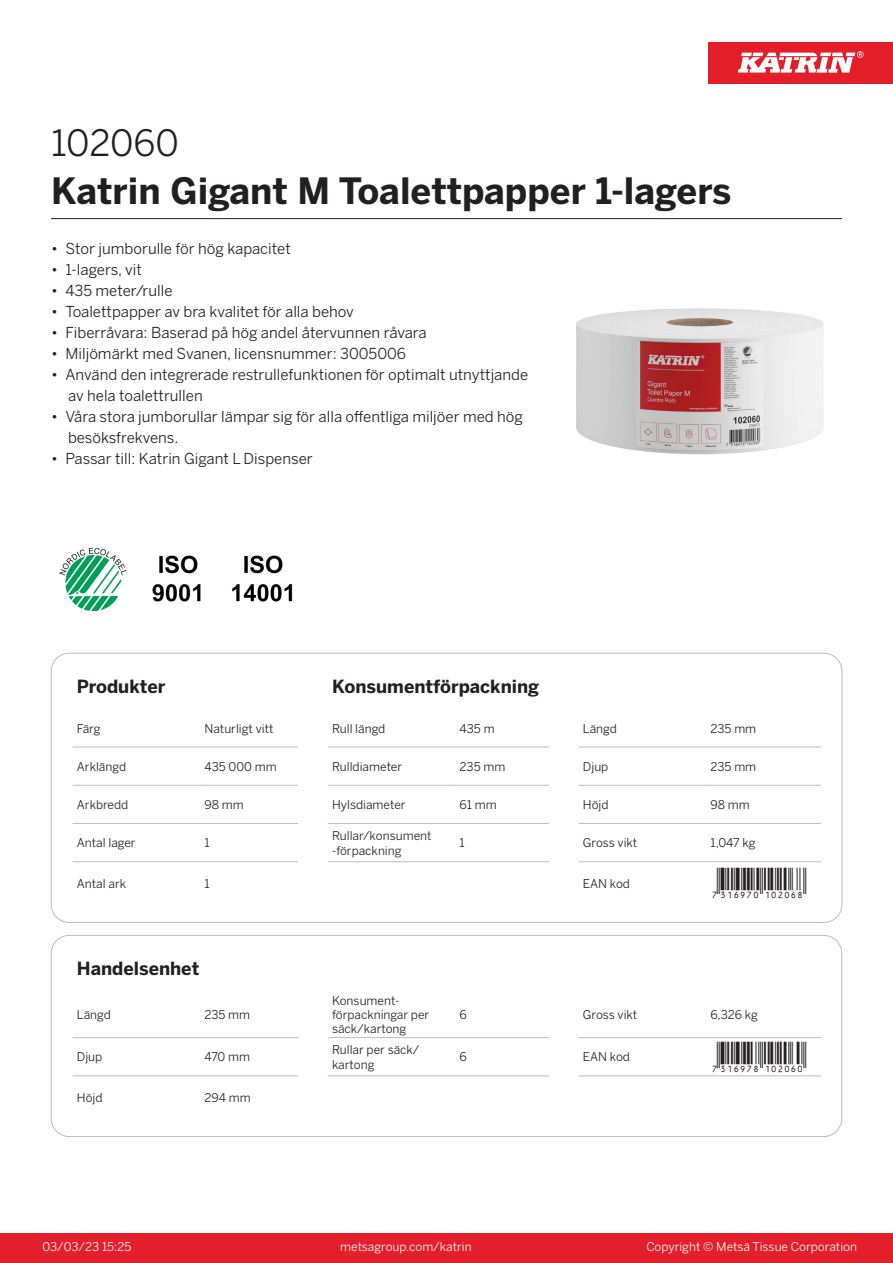
<style>
.page{position:relative;width:893px;height:1263px;background:#fff}
.page>*{position:absolute;margin:0;border:0;box-sizing:border-box;transform-origin:0 0}
.Product_Name{font:700 36px "Benton Sans";color:#231f20}
.External_material_co{font:36px "Benton Sans";letter-spacing:-.01em;color:#231f20}
.T_EAN{font:30px "Viisas EAN Matala";color:#231f20}
.T_TableHeader{font:700 18px "Benton Sans";color:#231f20}
.MarketingBullets{font:15px/21px "Benton Sans";color:#231f20}
.T_TableBody{font:12px/14.4px "Benton Sans";color:#231f20}
.t1{font:12px "Benton Sans";color:#fff}
</style>
<div class="page">
<div style="left:0;top:1233px;width:893px;height:30px;background:#e41e2b"></div>
<div style="left:708px;top:43px;width:185px;height:41px;background:#e31e28"></div>
<svg style="left:738px;top:51px;width:126px;height:22px"></svg>
<hr style="left:73px;top:747px;width:127px;height:1px;background:#bcbdc0">
<hr style="left:200px;top:747px;width:98px;height:1px;background:#bcbdc0">
<hr style="left:328px;top:747px;width:127px;height:1px;background:#bcbdc0">
<hr style="left:455px;top:747px;width:94px;height:1px;background:#bcbdc0">
<hr style="left:579px;top:747px;width:127px;height:1px;background:#bcbdc0">
<hr style="left:706px;top:747px;width:115px;height:1px;background:#bcbdc0">
<hr style="left:73px;top:785px;width:127px;height:1px;background:#bcbdc0">
<hr style="left:200px;top:785px;width:98px;height:1px;background:#bcbdc0">
<hr style="left:328px;top:785px;width:127px;height:1px;background:#bcbdc0">
<hr style="left:455px;top:785px;width:94px;height:1px;background:#bcbdc0">
<hr style="left:579px;top:785px;width:127px;height:1px;background:#bcbdc0">
<hr style="left:706px;top:785px;width:115px;height:1px;background:#bcbdc0">
<hr style="left:73px;top:823px;width:127px;height:1px;background:#bcbdc0">
<hr style="left:200px;top:823px;width:98px;height:1px;background:#bcbdc0">
<hr style="left:328px;top:823px;width:127px;height:1px;background:#bcbdc0">
<hr style="left:455px;top:823px;width:94px;height:1px;background:#bcbdc0">
<hr style="left:579px;top:823px;width:127px;height:1px;background:#bcbdc0">
<hr style="left:706px;top:823px;width:115px;height:1px;background:#bcbdc0">
<hr style="left:73px;top:861px;width:127px;height:1px;background:#bcbdc0">
<hr style="left:200px;top:861px;width:98px;height:1px;background:#bcbdc0">
<hr style="left:328px;top:861px;width:127px;height:1px;background:#bcbdc0">
<hr style="left:455px;top:861px;width:94px;height:1px;background:#bcbdc0">
<hr style="left:579px;top:861px;width:127px;height:1px;background:#bcbdc0">
<hr style="left:706px;top:861px;width:115px;height:1px;background:#bcbdc0">
<hr style="left:73px;top:1037px;width:127px;height:1px;background:#bcbdc0">
<hr style="left:200px;top:1037px;width:98px;height:1px;background:#bcbdc0">
<hr style="left:328px;top:1037px;width:127px;height:1px;background:#bcbdc0">
<hr style="left:455px;top:1037px;width:94px;height:1px;background:#bcbdc0">
<hr style="left:579px;top:1037px;width:127px;height:1px;background:#bcbdc0">
<hr style="left:706px;top:1037px;width:115px;height:1px;background:#bcbdc0">
<hr style="left:73px;top:1075px;width:127px;height:1px;background:#bcbdc0">
<hr style="left:200px;top:1075px;width:98px;height:1px;background:#bcbdc0">
<hr style="left:328px;top:1075px;width:127px;height:1px;background:#bcbdc0">
<hr style="left:455px;top:1075px;width:94px;height:1px;background:#bcbdc0">
<hr style="left:579px;top:1075px;width:127px;height:1px;background:#bcbdc0">
<hr style="left:706px;top:1075px;width:115px;height:1px;background:#bcbdc0">
<div style="left:51px;top:935px;width:791px;height:202px;border:1px solid #bcbdc0;border-radius:18px"></div>
<img style="left:576px;top:308px;width:248px;height:147px">
<img style="left:59px;top:547px;width:68px;height:65px">
<img style="left:152px;top:555px;width:49px;height:47px">
<img style="left:232px;top:555px;width:61px;height:47px">
<hr style="left:51px;top:218px;width:791px;height:1px;background:#231f20">
<p class="External_material_co" style="left:51px;top:121px;width:130px">102060</p>
<p class="Product_Name" style="left:51px;top:168px;width:682px">Katrin Gigant M Toalettpapper 1-lagers</p>
<p class="MarketingBullets" style="left:51px;top:238px;width:241px">• Stor jumborulle för hög kapacitet</p>
<p class="MarketingBullets" style="left:51px;top:259px;width:92px">• 1-lagers, vit</p>
<p class="MarketingBullets" style="left:51px;top:280px;width:123px">• 435 meter/rulle</p>
<p class="MarketingBullets" style="left:51px;top:301px;width:304px">• Toalettpapper av bra kvalitet för alla behov</p>
<p class="MarketingBullets" style="left:51px;top:322px;width:377px">• Fiberråvara: Baserad på hög andel återvunnen råvara</p>
<p class="MarketingBullets" style="left:51px;top:343px;width:357px">• Miljömärkt med Svanen, licensnummer: 3005006</p>
<p class="MarketingBullets" style="left:68px;top:364px;width:462px;text-indent:-17px">• Använd den integrerade restrullefunktionen för optimalt utnyttjande av hela toalettrullen</p>
<p class="MarketingBullets" style="left:68px;top:406px;width:456px;text-indent:-17px">• Våra stora jumborullar lämpar sig för alla offentliga miljöer med hög besöksfrekvens.</p>
<p class="MarketingBullets" style="left:51px;top:448px;width:263px">• Passar till: Katrin Gigant L Dispenser</p>
<p class="T_TableHeader" style="left:77px;top:675px;width:90px">Produkter</p>
<p class="T_TableHeader" style="left:332px;top:675px;width:209px">Konsumentförpackning</p>
<p class="T_TableBody" style="left:77px;top:721px;width:25px">Färg</p>
<p class="T_TableBody" style="left:204px;top:721px;width:70px">Naturligt vitt</p>
<p class="T_TableBody" style="left:332px;top:721px;width:55px">Rull längd</p>
<p class="T_TableBody" style="left:460px;top:721px;width:37px">435 m</p>
<p class="T_TableBody" style="left:583px;top:721px;width:35px">Längd</p>
<p class="T_TableBody" style="left:710px;top:721px;width:47px">235 mm</p>
<p class="T_TableBody" style="left:77px;top:759px;width:51px">Arklängd</p>
<p class="T_TableBody" style="left:204px;top:759px;width:74px">435 000 mm</p>
<p class="T_TableBody" style="left:332px;top:759px;width:72px">Rulldiameter</p>
<p class="T_TableBody" style="left:460px;top:759px;width:47px">235 mm</p>
<p class="T_TableBody" style="left:583px;top:759px;width:27px">Djup</p>
<p class="T_TableBody" style="left:710px;top:759px;width:47px">235 mm</p>
<p class="T_TableBody" style="left:77px;top:797px;width:53px">Arkbredd</p>
<p class="T_TableBody" style="left:204px;top:797px;width:41px">98 mm</p>
<p class="T_TableBody" style="left:332px;top:797px;width:75px">Hylsdiameter</p>
<p class="T_TableBody" style="left:460px;top:797px;width:39px">61 mm</p>
<p class="T_TableBody" style="left:583px;top:797px;width:27px">Höjd</p>
<p class="T_TableBody" style="left:710px;top:797px;width:41px">98 mm</p>
<p class="T_TableBody" style="left:77px;top:836px;width:60px">Antal lager</p>
<p class="T_TableBody" style="left:204px;top:836px;width:7px">1</p>
<p class="T_TableBody" style="left:332px;top:829px;width:101px">Rullar/konsument</p>
<p class="T_TableBody" style="left:332px;top:843px;width:71px">-förpackning</p>
<p class="T_TableBody" style="left:460px;top:836px;width:7px">1</p>
<p class="T_TableBody" style="left:583px;top:836px;width:56px">Gross vikt</p>
<p class="T_TableBody" style="left:710px;top:836px;width:47px">1,047 kg</p>
<p class="T_TableBody" style="left:77px;top:876px;width:51px">Antal ark</p>
<p class="T_TableBody" style="left:204px;top:876px;width:7px">1</p>
<p class="T_TableBody" style="left:583px;top:876px;width:49px">EAN kod</p>
<p class="T_EAN" style="left:710px;top:868px;width:97px">*7316970102068*</p>
<p class="T_TableHeader" style="left:77px;top:957px;width:124px">Handelsenhet</p>
<p class="T_TableBody" style="left:77px;top:1007px;width:35px">Längd</p>
<p class="T_TableBody" style="left:204px;top:1007px;width:47px">235 mm</p>
<p class="T_TableBody" style="left:332px;top:993px;width:99px">Konsument&shy;förpackningar per säck/kartong</p>
<p class="T_TableBody" style="left:460px;top:1007px;width:9px">6</p>
<p class="T_TableBody" style="left:583px;top:1007px;width:56px">Gross vikt</p>
<p class="T_TableBody" style="left:710px;top:1007px;width:49px">6,326 kg</p>
<p class="T_TableBody" style="left:77px;top:1050px;width:27px">Djup</p>
<p class="T_TableBody" style="left:204px;top:1050px;width:47px">470 mm</p>
<p class="T_TableBody" style="left:332px;top:1043px;width:89px">Rullar per säck/ kartong</p>
<p class="T_TableBody" style="left:460px;top:1050px;width:9px">6</p>
<p class="T_TableBody" style="left:583px;top:1050px;width:49px">EAN kod</p>
<p class="T_EAN" style="left:710px;top:1041px;width:97px">*7316978102060*</p>
<p class="T_TableBody" style="left:77px;top:1090px;width:27px">Höjd</p>
<p class="T_TableBody" style="left:204px;top:1090px;width:48px">294 mm</p>
<p class="t1" style="left:43px;top:1239px;width:91px">03/03/23 15:25</p>
<p class="t1" style="left:340px;top:1239px;width:133px">metsagroup.com/katrin</p>
<p class="t1" style="left:646px;top:1239px;width:212px">Copyright © Metsä Tissue Corporation</p>
</div>
